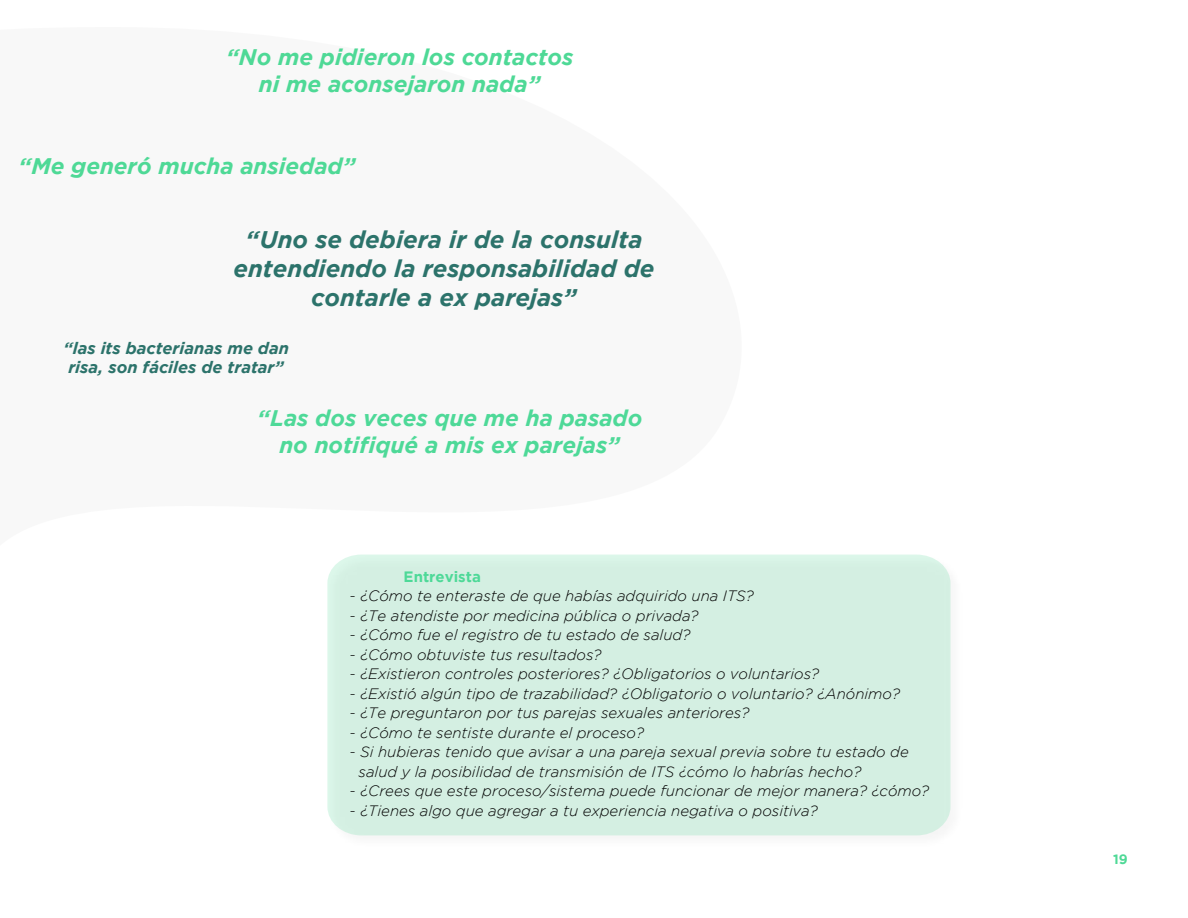
<style>
.page{position:relative;width:1188px;height:918px;background:#fff}
.page>*{position:absolute;margin:0;border:0;box-sizing:border-box;transform-origin:0 0}
.t1{font:italic 700 24px/28.8px "Gotham";color:#2c736b;text-align:center}
.t2{font:italic 700 22.5px/27px "Gotham";color:#4ed996;text-align:center}
.t3{font:italic 700 22.5px/27px "Gotham";color:#4ed998;text-align:center}
.t4{font:italic 700 16.5px/19.8px "Gotham";color:#2c736b;text-align:center}
.t5{font:italic 300 15px/19.5px "Gotham";color:#000}
.t6{font:700 15px "Gotham";color:#4ed998}
.t7{font:700 13.5px "Gotham";color:#4ed996}
</style>
<div class="page">
<div style="left:326px;top:553px;width:638px;height:296px;background:#fafafa"></div>
<div style="left:327px;top:555px;width:624px;height:280px;background:#d4efe2"></div>
<h2 class="t2" style="left:226px;top:44px;width:349px">“No me pidieron los contactos ni me aconsejaron nada”</h2>
<h2 class="t2" style="left:18px;top:152px;width:339px">“Me generó mucha ansiedad”</h2>
<h1 class="t1" style="left:234px;top:225px;width:422px">“Uno se debiera ir de la consulta entendiendo la responsabilidad de contarle a ex parejas”</h1>
<p class="t4" style="left:63px;top:338px;width:227px">“las its bacterianas me dan risa, son fáciles de tratar”</p>
<h2 class="t3" style="left:257px;top:404px;width:387px">“Las dos veces que me ha pasado no notifiqué a mis ex parejas”</h2>
<p class="t6" style="left:404px;top:568px;width:79px">Entrevista</p>
<p class="t5" style="left:350px;top:586px;width:406px">- ¿Cómo te enteraste de que habías adquirido una ITS?</p>
<p class="t5" style="left:350px;top:606px;width:351px">- ¿Te atendiste por medicina pública o privada?</p>
<p class="t5" style="left:350px;top:625px;width:342px">- ¿Cómo fue el registro de tu estado de salud?</p>
<p class="t5" style="left:350px;top:645px;width:253px">- ¿Cómo obtuviste tus resultados?</p>
<p class="t5" style="left:350px;top:664px;width:471px">- ¿Existieron controles posteriores? ¿Obligatorios o voluntarios?</p>
<p class="t5" style="left:350px;top:684px;width:552px">- ¿Existió algún tipo de trazabilidad? ¿Obligatorio o voluntario? ¿Anónimo?</p>
<p class="t5" style="left:350px;top:703px;width:401px">- ¿Te preguntaron por tus parejas sexuales anteriores?</p>
<p class="t5" style="left:350px;top:723px;width:296px">- ¿Cómo te sentiste durante el proceso?</p>
<p class="t5" style="left:359px;top:742px;width:552px;text-indent:-9px">- Si hubieras tenido que avisar a una pareja sexual previa sobre tu estado de salud y la posibilidad de transmisión de ITS ¿cómo lo habrías hecho?</p>
<p class="t5" style="left:350px;top:781px;width:581px">- ¿Crees que este proceso/sistema puede funcionar de mejor manera? ¿cómo?</p>
<p class="t5" style="left:350px;top:801px;width:470px">- ¿Tienes algo que agregar a tu experiencia negativa o positiva?</p>
<p class="t7" style="left:1113px;top:852px;width:16px">19</p>
</div>
